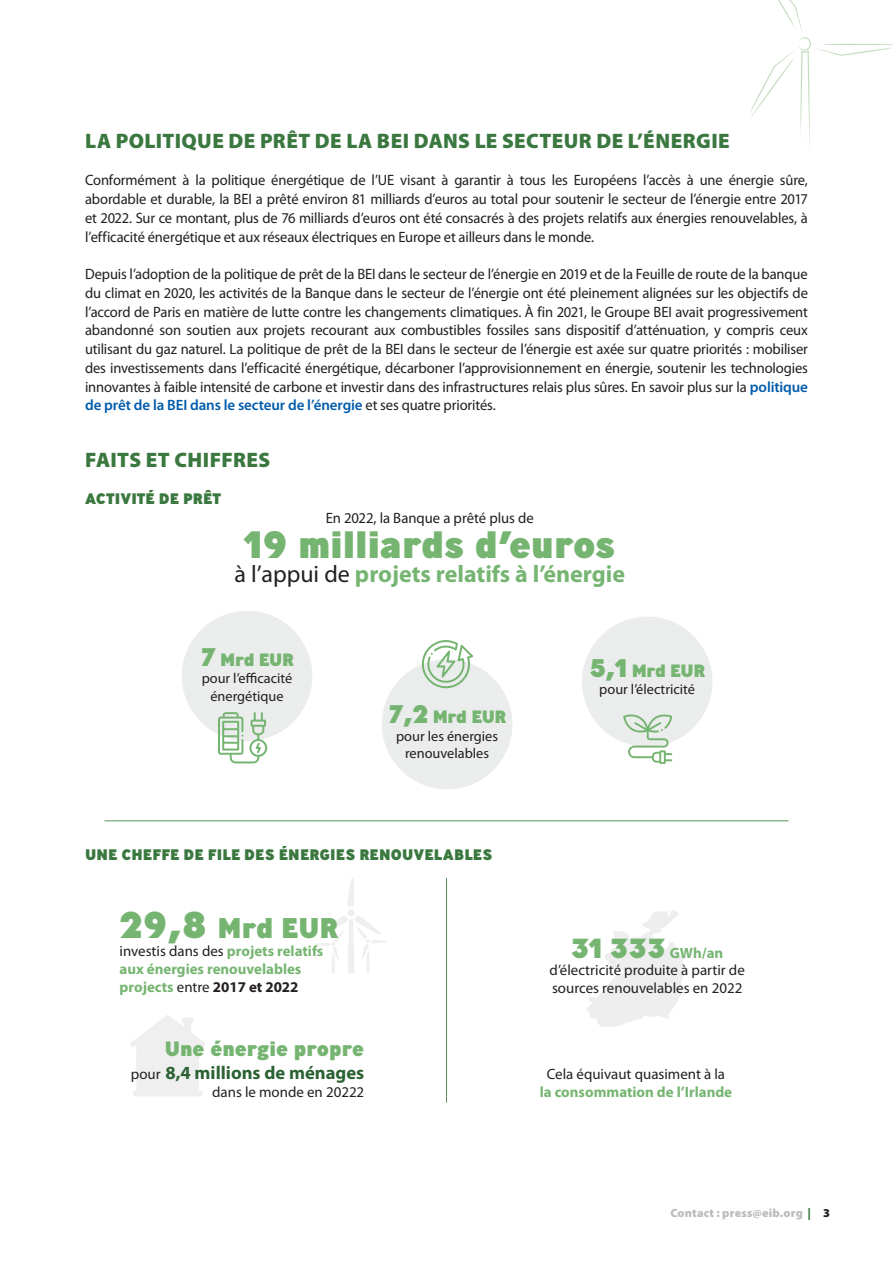
<style>
.page{position:relative;width:893px;height:1263px;background:#fff}
.page>*{position:absolute;margin:0;border:0;box-sizing:border-box;transform-origin:0 0}
.annotation_text{font:800 38.1px "Ministry";color:#76b571}
.annotation_text-2{font:800 28.5px "Ministry";color:#76b571}
.annotation_text-3{font:700 24px "Myriad Pro";color:#76b571}
.TITRE_COULEUR_TEXTE{font:900 21px "Myriad Pro";letter-spacing:.02em;color:#3a7840}
.TEXTE_COURANT{font:900 21px "Myriad Pro";letter-spacing:.015em;color:#3a7840}
.annotation_text-4{font:800 20.7px "Ministry";color:#76b571}
.annotation_text-5{font:700 18.6px "Myriad Pro";color:#2b6234}
.annotation_text-6{font:800 17.85px "Ministry";letter-spacing:-.02em;color:#76b571}
.COURANT_P1{font:800 15.3px "Ministry";letter-spacing:.01em;color:#3a7840}
.TEXTE_COURANT-2{font:15px/18.8px "Myriad Pro";letter-spacing:-.01em;color:#231f20;text-align:justify}
.COURANT_BULLET_POINT{font:15px "Myriad Pro";color:#231f20}
.annotation_text-7{font:700 14.85px/17.9px "Myriad Pro";color:#76b571;text-align:center}
.annotation_text-8{font:14.85px/17.9px "Myriad Pro";color:#231f20}
.annotation_text-9{font:14.4px/17.2px "Myriad Pro";color:#231f20;text-align:center}
.t1{font:900 12px "Myriad Pro";letter-spacing:.015em;color:#bcbdc0}
.s1{font-weight:600;color:#015bab}
.s2{font-weight:400;color:#231f20}
.s3{font-size:25.5px}
.s4{font-size:37.35px}
.s5{color:#231f20}
.s6{font-weight:400;font-size:14.85px;color:#231f20}
.s7{font-family:"Ministry";font-weight:800;font-size:27.6px}
.s8{color:#3a7840}
</style>
<div class="page">
<svg style="left:749px;top:0;width:144px;height:145px"></svg>
<div style="left:182px;top:611px;width:130px;height:130px;background:#ebecec;border-radius:50%"></div>
<div style="left:582px;top:617px;width:130px;height:130px;background:#ebecec;border-radius:50%"></div>
<svg style="left:586px;top:910px;width:100px;height:117px"></svg>
<svg style="left:316px;top:878px;width:71px;height:95px"></svg>
<svg style="left:130px;top:1015px;width:75px;height:81px"></svg>
<hr style="left:446px;top:878px;width:1px;height:225px;background:#599255">
<hr style="left:104px;top:820px;width:684px;height:1px;background:#599255">
<svg style="left:623px;top:714px;width:49px;height:49px"></svg>
<div style="left:382px;top:659px;width:130px;height:130px;background:#ebecec;border-radius:50%"></div>
<svg style="left:421px;top:640px;width:52px;height:48px"></svg>
<svg style="left:218px;top:712px;width:49px;height:51px"></svg>
<p class="TITRE_COULEUR_TEXTE" style="left:85px;top:129px;width:646px">LA POLITIQUE DE PRÊT DE LA BEI DANS LE SECTEUR DE L’ÉNERGIE</p>
<p class="TEXTE_COURANT-2" style="left:85px;top:171px;width:724px">Conformément à la politique énergétique de l’UE visant à garantir à tous les Européens l’accès à une énergie sûre, abordable et durable, la BEI a prêté environ 81 milliards d’euros au total pour soutenir le secteur de l’énergie entre 2017 et 2022. Sur ce montant, plus de 76 milliards d’euros ont été consacrés à des projets relatifs aux énergies renouvelables, à l’efficacité énergétique et aux réseaux électriques en Europe et ailleurs dans le monde.</p>
<p class="TEXTE_COURANT-2" style="left:85px;top:265px;width:724px">Depuis l’adoption de la politique de prêt de la BEI dans le secteur de l’énergie en 2019 et de la Feuille de route de la banque du climat en 2020, les activités de la Banque dans le secteur de l’énergie ont été pleinement alignées sur les objectifs de l’accord de Paris en matière de lutte contre les changements climatiques. À fin 2021, le Groupe BEI avait progressivement abandonné son soutien aux projets recourant aux combustibles fossiles sans dispositif d’atténuation, y compris ceux utilisant du gaz naturel. La politique de prêt de la BEI dans le secteur de l’énergie est axée sur quatre priorités : mobiliser des investissements dans l’efficacité énergétique, décarboner l’approvisionnement en énergie, soutenir les technologies innovantes à faible intensité de carbone et investir dans des infrastructures relais plus sûres. En savoir plus sur la <span class="s1">politique de prêt de la BEI dans le secteur de l’énergie</span> et ses quatre priorités.</p>
<p class="TEXTE_COURANT" style="left:85px;top:447px;width:187px">FAITS ET CHIFFRES</p>
<p class="COURANT_P1" style="left:85px;top:488px;width:138px">ACTIVITÉ DE PRÊT</p>
<p class="COURANT_BULLET_POINT" style="left:326px;top:510px;width:210px">En 2022, la Banque a prêté plus de</p>
<p class="annotation_text" style="left:244px;top:519px;width:373px">19 milliards d’euros</p>
<p class="annotation_text-3" style="left:235px;top:561px;width:392px"><span class="s2">à l’appui de</span> projets relatifs à l’énergie</p>
<p class="annotation_text-6" style="left:200px;top:648px;width:95px"><span class="s3">7</span> Mrd EUR</p>
<p class="annotation_text-9" style="left:202px;top:670px;width:92px">pour l’efficacité énergétique</p>
<p class="annotation_text-6" style="left:388px;top:705px;width:120px"><span class="s3">7,2</span> Mrd EUR</p>
<p class="annotation_text-9" style="left:396px;top:727px;width:103px">pour les énergies renouvelables</p>
<p class="annotation_text-6" style="left:589px;top:658px;width:117px"><span class="s3">5,1</span> Mrd EUR</p>
<p class="annotation_text-9" style="left:599px;top:681px;width:97px">pour l’électricité</p>
<p class="COURANT_P1" style="left:85px;top:845px;width:409px">UNE CHEFFE DE FILE DES ÉNERGIES RENOUVELABLES</p>
<p class="annotation_text-2" style="left:120px;top:909px;width:220px"><span class="s4">29,8</span> Mrd EUR</p>
<p class="annotation_text-7" style="left:120px;top:942px;width:205px;text-align:left"><span class="s2">investis dans des</span> projets relatifs aux énergies renouvelables projects <span class="s2">entre</span> <span class="s5">2017 et 2022</span></p>
<p class="annotation_text-4" style="left:165px;top:1035px;width:201px">Une énergie propre</p>
<p class="annotation_text-5" style="left:131px;top:1062px;width:235px"><span class="s6">pour</span> 8,4 millions de ménages</p>
<p class="annotation_text-8" style="left:212px;top:1083px;width:154px">dans le monde en 20222</p>
<p class="annotation_text-7" style="left:571px;top:944px;width:154px"><span class="s7">31 333</span> GWh/an</p>
<p class="annotation_text-8" style="left:549px;top:962px;width:197px">d’électricité produite à partir de sources renouvelables en 2022</p>
<p class="annotation_text-7" style="left:540px;top:1065px;width:194px"><span class="s2">Cela équivaut quasiment à la </span>la consommation de l’Irlande</p>
<p class="t1" style="left:670px;top:1206px;width:161px">Contact : press@eib.org <span class="s8">|</span> <span class="s5">3</span></p>
</div>
